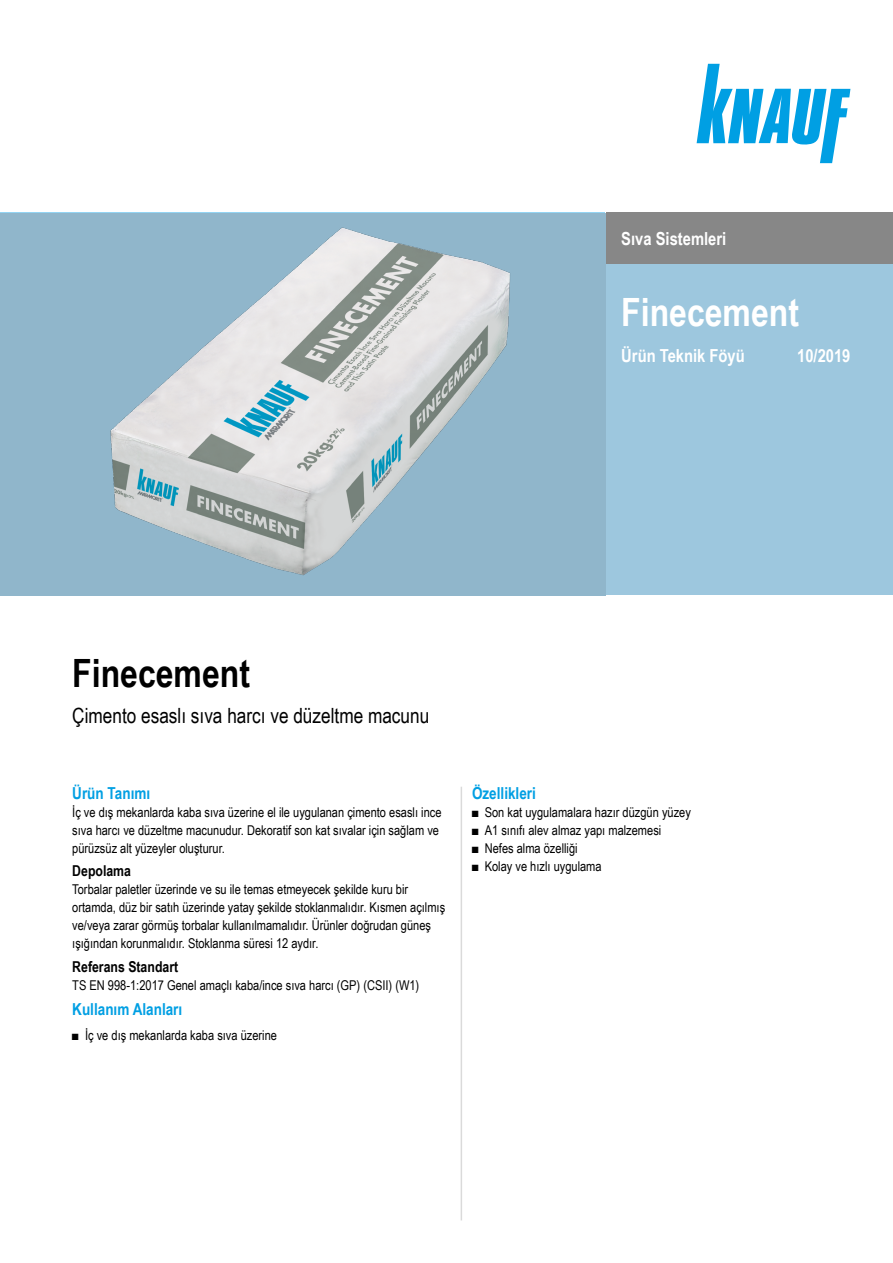
<style>
.page{position:relative;width:893px;height:1263px;background:#fff}
.page>*{position:absolute;margin:0;border:0;box-sizing:border-box;transform-origin:0 0}
.t1{font:700 39px "Arial Narrow";color:#000}
.t2{font:700 39px "Arial Narrow";color:#fff}
.t3{font:21px "Arial Narrow";color:#000}
.t4{font:700 18px "Arial Narrow";color:#fff}
.t5{font:700 16.5px "Arial Narrow";color:#009fe3}
.t6{font:700 15px "Arial Narrow";color:#000}
.t7{font:13.5px/18px "Arial Narrow";color:#000}
</style>
<div class="page">
<div style="left:606px;top:213px;width:287px;height:382px;background:#9dc7de"></div>
<div style="left:606px;top:213px;width:287px;height:51px;background:#878787"></div>
<div style="left:0;top:213px;width:606px;height:382px;background:#90b6cb"></div>
<img style="left:110px;top:227px;width:400px;height:349px">
<svg style="left:697px;top:64px;width:153px;height:99px"></svg>
<hr style="left:461px;top:787px;width:1px;height:433px;background:#dadada">
<h3 class="t4" style="left:621px;top:225px;width:107px">Sıva Sistemleri</h3>
<h1 class="t2" style="left:621px;top:282px;width:179px">Finecement</h1>
<h3 class="t4" style="left:621px;top:342px;width:125px">Ürün Teknik Föyü</h3>
<h3 class="t4" style="left:797px;top:342px;width:55px">10/2019</h3>
<h1 class="t1" style="left:72px;top:644px;width:179px">Finecement</h1>
<h2 class="t3" style="left:72px;top:700px;width:358px">Çimento esaslı sıva harcı ve düzeltme macunu</h2>
<p class="t5" style="left:72px;top:780px;width:79px">Ürün Tanımı</p>
<p class="t7" style="left:72px;top:802px;width:371px">İç ve dış mekanlarda kaba sıva üzerine el ile uygulanan çimento esaslı ince sıva harcı ve düzeltme macunudur. Dekoratif son kat sıvalar için sağlam ve pürüzsüz alt yüzeyler oluşturur.</p>
<p class="t6" style="left:72px;top:859px;width:60px">Depolama</p>
<p class="t7" style="left:72px;top:880px;width:374px">Torbalar paletler üzerinde ve su ile temas etmeyecek şekilde kuru bir ortamda, düz bir satıh üzerinde yatay şekilde stoklanmalıdır. Kısmen açılmış ve/veya zarar görmüş torbalar kullanılmamalıdır. Ürünler doğrudan güneş ışığından korunmalıdır. Stoklanma süresi 12 aydır.</p>
<p class="t6" style="left:72px;top:955px;width:107px">Referans Standart</p>
<p class="t7" style="left:72px;top:975px;width:349px">TS EN 998-1:2017 Genel amaçlı kaba/ince sıva harcı (GP) (CSII) (W1)</p>
<p class="t5" style="left:72px;top:997px;width:112px">Kullanım Alanları</p>
<p class="t7" style="left:72px;top:1025px;width:206px">■ İç ve dış mekanlarda kaba sıva üzerine</p>
<p class="t5" style="left:472px;top:780px;width:65px">Özellikleri</p>
<p class="t7" style="left:472px;top:802px;width:220px">■ Son kat uygulamalara hazır düzgün yüzey</p>
<p class="t7" style="left:472px;top:820px;width:191px">■ A1 sınıfı alev almaz yapı malzemesi</p>
<p class="t7" style="left:472px;top:838px;width:107px">■ Nefes alma özelliği</p>
<p class="t7" style="left:472px;top:856px;width:131px">■ Kolay ve hızlı uygulama</p>
</div>
